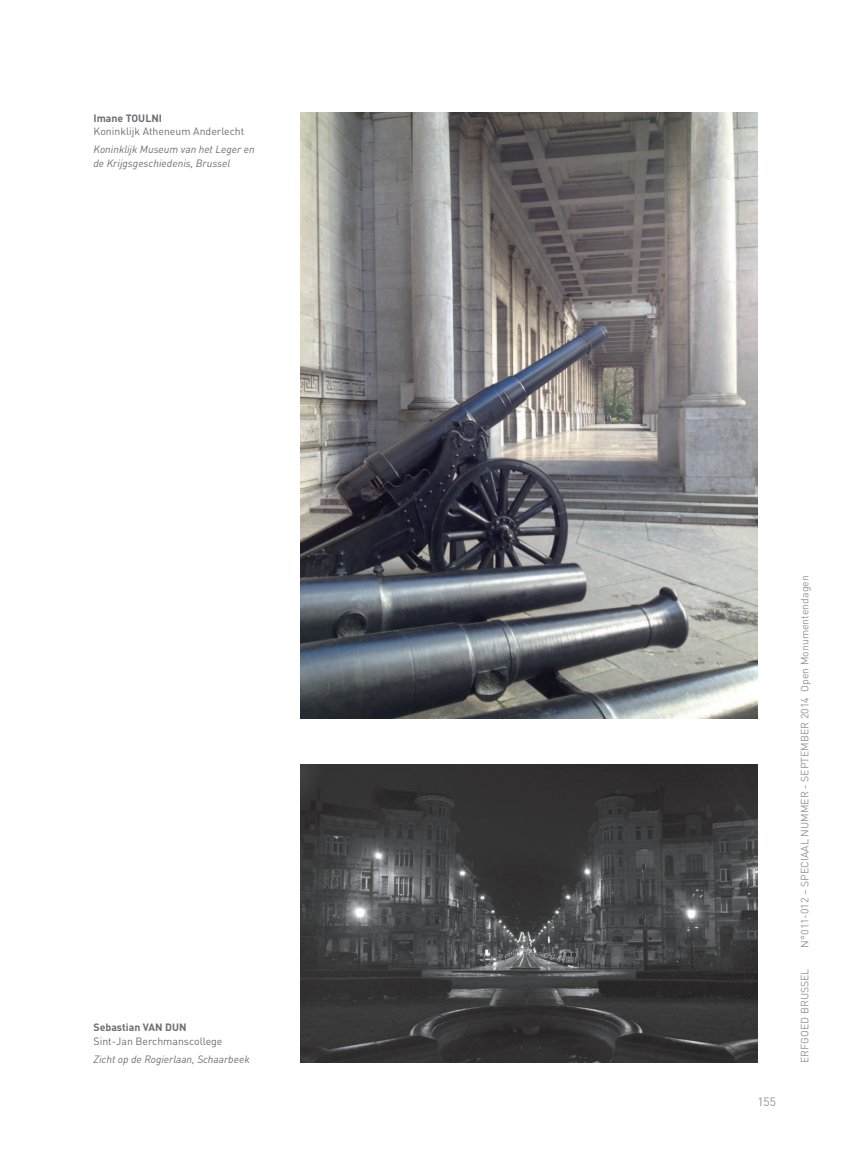
<style>
.page{position:relative;width:851px;height:1149px;background:#fff}
.page>*{position:absolute;margin:0;border:0;box-sizing:border-box;transform-origin:0 0}
.t1{font:12px "DIN";color:#939598}
.t2{font:italic 10.5px/13.5px "DINOT";color:#6c6d70}
.t3{font:10.5px "DIN";color:#939598}
.t4{font:10.5px "DIN";color:#6c6d70}
.t5{font:700 10.5px "DIN";color:#6c6d70}
</style>
<div class="page">
<img style="left:301px;top:113px;width:456px;height:605px">
<img style="left:301px;top:764px;width:456px;height:298px">
<p class="t5" style="left:93px;top:111px;width:64px">Imane TOULNI</p>
<p class="t4" style="left:93px;top:125px;width:152px">Koninklijk Atheneum Anderlecht</p>
<p class="t2" style="left:93px;top:142px;width:163px">Koninklijk Museum van het Leger en de Krijgsgeschiedenis, Brussel</p>
<p class="t5" style="left:93px;top:1020px;width:93px">Sebastian VAN DUN</p>
<p class="t4" style="left:93px;top:1034px;width:130px">Sint-Jan Berchmanscollege</p>
<p class="t2" style="left:93px;top:1051px;width:158px">Zicht op de Rogierlaan, Schaarbeek</p>
<p class="t1" style="left:757px;top:1094px;width:20px">155</p>
<p class="t3" style="left:798px;top:1062px;width:489px;rotate:-90deg">Erfgoed Brussel N°011-012 – SPECIAAL NU MMER - SEPTEMBER 2014 Open Monumentendagen</p>
</div>
